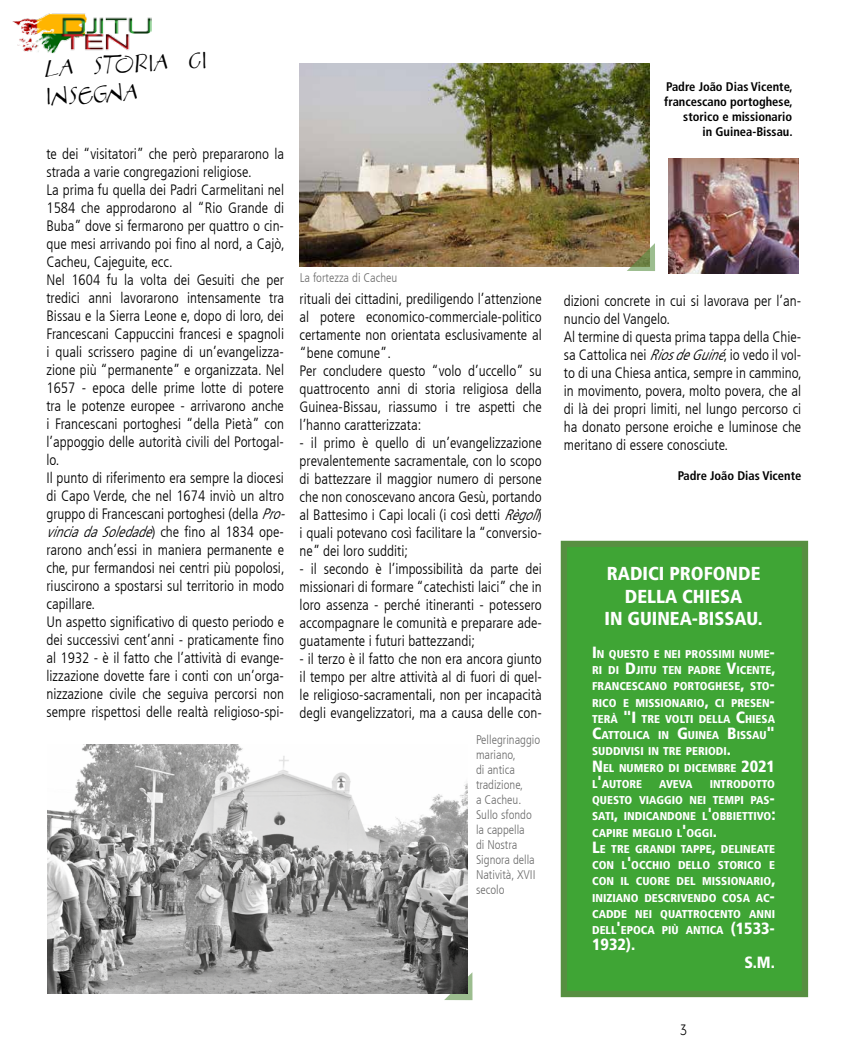
<style>
.page{position:relative;width:851px;height:1063px;background:#fff}
.page>*{position:absolute;margin:0;border:0;box-sizing:border-box;transform-origin:0 0}
.t1{font:23.75px/28.5px "Aberration";color:#000}
.t2{font:900 condensed 18.75px/22.5px "Frutiger LT Com";color:#fff;text-align:center}
.t3{font:900 condensed 16.25px "Frutiger LT Com";color:#fff}
.t4{font:300 condensed 15px/18px "Frutiger LT Com";color:#000}
.t5{font:15px "Advent Pro";color:#000}
.t6{font:300 condensed 12.5px/15px "Frutiger LT Com";color:#000}
.t7{font:700 condensed 12.5px/15px "Frutiger LT Com";color:#000;text-align:right}
.t8{font:900 condensed 11.38px/16.2px "Frutiger LT Com";color:#fff}
.s1{font-style:italic}
.s2{font-size:16.25px}
</style>
<div class="page">
<svg style="left:444px;top:972px;width:28px;height:28px"></svg>
<img style="left:12px;top:13px;width:139px;height:41px">
<div style="left:560px;top:541px;width:248px;height:456px;background:#3fa535;border:6px solid #578f41"></div>
<img style="left:668px;top:159px;width:130px;height:115px">
<img style="left:299px;top:64px;width:350px;height:203px">
<img style="left:47px;top:745px;width:420px;height:249px">
<svg style="left:626px;top:243px;width:29px;height:28px"></svg>
<h1 class="t1" style="left:45px;top:55px;width:162px;rotate:-3deg">la storia ci insegna</h1>
<p class="t4" style="left:46px;top:145px;width:245px">te dei “visitatori” che però prepararono la strada a varie congregazioni religiose.<br>La prima fu quella dei Padri Carmelitani nel 1584 che approdarono al “Rio Grande di Buba” dove si fermarono per quattro o cin&shy;que mesi arrivando poi fino al nord, a Cajò, Cacheu, Cajeguite, ecc.<br>Nel 1604 fu la volta dei Gesuiti che per tredici anni lavorarono intensamente tra Bissau e la Sierra Leone e, dopo di loro, dei Francescani Cappuccini francesi e spagnoli i quali scrissero pagine di un’evangelizza&shy;zione più “permanente” e organizzata. Nel 1657 - epoca delle prime lotte di potere tra le potenze europee - arrivarono anche i Francescani portoghesi “della Pietà” con l’appoggio delle autorità civili del Portogal&shy;lo.<br>Il punto di riferimento era sempre la diocesi di Capo Verde, che nel 1674 inviò un altro gruppo di Francescani portoghesi (della <span class="s1">Pro&shy;vinciadaSoledade</span>) c h e fi n o a l 1 8 3 4 o p e - rarono anch’essi in maniera permanente e che, pur fermandosi nei centri più popolosi, riuscirono a spostarsi sul territorio in modo capillare.<br>Un aspetto significativo di questo periodo e dei successivi cent’anni - praticamente fino al 1932 - è il fatto che l’attività di evange&shy;lizzazione dovette fare i conti con un’orga&shy;nizzazione civile che seguiva percorsi non sempre rispettosi delle realtà religioso-spi-</p>
<p class="t6" style="left:299px;top:271px;width:99px">La fortezza di Cacheu</p>
<p class="t4" style="left:299px;top:290px;width:244px">rituali dei cittadini, prediligendo l’attenzione al potere economico-commerciale-politico certamente non orientata esclusivamente al “bene comune”.<br>Per concludere questo “volo d’uccello” su quattrocento anni di storia religiosa della Guinea-Bissau, riassumo i tre aspetti che l’hanno caratterizzata:</p>
<p class="t4" style="left:299px;top:434px;width:247px">- il primo è quello di un’evangelizzazione prevalentemente sacramentale, con lo scopo di battezzare il maggior numero di persone che non conoscevano ancora Gesù, portando al Battesimo i Capi locali (i così detti <span class="s1">Règoli</span>) i quali potevano così facilitare la “conversio&shy;ne” dei loro sudditi;</p>
<p class="t4" style="left:299px;top:560px;width:244px;text-align:justify">- il secondo è l’impossibilità da parte dei missionari di formare “catechisti laici” che in loro assenza - perché itineranti - potessero accompagnare le comunità e preparare ade&shy;guatamente i futuri battezzandi;</p>
<p class="t4" style="left:299px;top:650px;width:244px;text-align:justify">- il terzo è il fatto che non era ancora giunto il tempo per altre attività al di fuori di quel&shy;le religioso-sacramentali, non per incapacità degli evangelizzatori, ma a causa delle con-</p>
<p class="t6" style="left:476px;top:732px;width:66px">Pellegrinaggio mariano,<br>di antica tradizione,<br>a Cacheu.<br>Sullo sfondo la cappella<br>di Nostra<br>Signora della<br>Natività, XVII secolo</p>
<p class="t7" style="left:664px;top:80px;width:130px">Padre João Dias Vicente, francescano portoghese, storico e missionario<br>in Guinea-Bissau.</p>
<p class="t4" style="left:563px;top:292px;width:239px">dizioni concrete in cui si lavorava per l’an&shy;nuncio del Vangelo.<br>Al termine di questa prima tappa della Chie&shy;sa Cattolica nei <span class="s1">RiosdeGuiné</span>, io vedo il vol&shy;to di una Chiesa antica, sempre in cammino, in movimento, povera, molto povera, che al di là dei propri limiti, nel lungo percorso ci ha donato persone eroiche e luminose che meritano di essere conosciute.</p>
<p class="t7" style="left:677px;top:468px;width:125px">Padre João Dias Vicente</p>
<p class="t2" style="left:604px;top:562px;width:159px">RADICI PROFONDE<br>DELLA CHIESA<br>IN GUINEA-BISSAU.</p>
<p class="t8" style="left:592px;top:646px;width:185px"><span class="s2">I</span> N QUESTO E NEI PROSSIMI NUME<span class="s2">-<br></span>RI DI <span class="s2">D</span>JITU TEN PADRE <span class="s2">V</span>ICENTE<span class="s2">,<br></span>FRANCESCANO PORTOG HESE<span class="s2">,</span> STO<span class="s2">-<br></span>RICO E MISSIONARIO<span class="s2">,</span> CI PRESEN<span class="s2">-<br></span>TERÀ <span class="s2">"I</span> TRE VOLTI DELLA <span class="s2">C</span>HIESA<br><span class="s2">C</span>ATTOLICA IN <span class="s2">G</span>UINEA <span class="s2">B</span>ISSAU<span class="s2">"<br></span>SUDDIVISI IN TRE PERIODI<span class="s2">.<br>N</span> EL NUMERO DI DICEMBRE <span class="s2">2021<br></span>L<span class="s2">'</span>AUTORE</p>
<p class="t8" style="left:592px;top:776px;width:184px;text-align:justify;text-indent:117px">INTRO DOTTO QUESTO VIAGGIO NEI TEMPI PAS<span class="s2">-</span>SATI<span class="s2">,</span> INDICANDONE L<span class="s2">'</span>OBB</p>
<p class="t8" style="left:659px;top:776px;width:35px">AVEVA</p>
<p class="t8" style="left:732px;top:808px;width:44px">IETTIVO <span class="s2">:</span></p>
<p class="t8" style="left:592px;top:824px;width:103px">CAPIRE MEGLIO L<span class="s2">'</span>OGG</p>
<p class="t8" style="left:592px;top:824px;width:185px;text-indent:117px">I<span class="s2">.<br>L</span>E TRE GRANDI TAPPE<span class="s2">,</span> DELINEATE<br>CON L<span class="s2">'</span>OCCHIO DELLO STORICO E<br>CON IL CUORE DEL MISSIONARIO<span class="s2">,<br></span>INIZIANO DESCRIVENDO COSA AC<span class="s2">-<br></span>CADDE NEI QUATTROCENTO ANNI<br>DELL<span class="s2">'</span>EPOCA PIÙ ANTICA <span class="s2">(1533-</span></p>
<p class="t3" style="left:592px;top:935px;width:45px">1932).</p>
<p class="t3" style="left:744px;top:953px;width:32px">S.M.</p>
<p class="t5" style="left:680px;top:1020px;width:8px">3</p>
</div>
